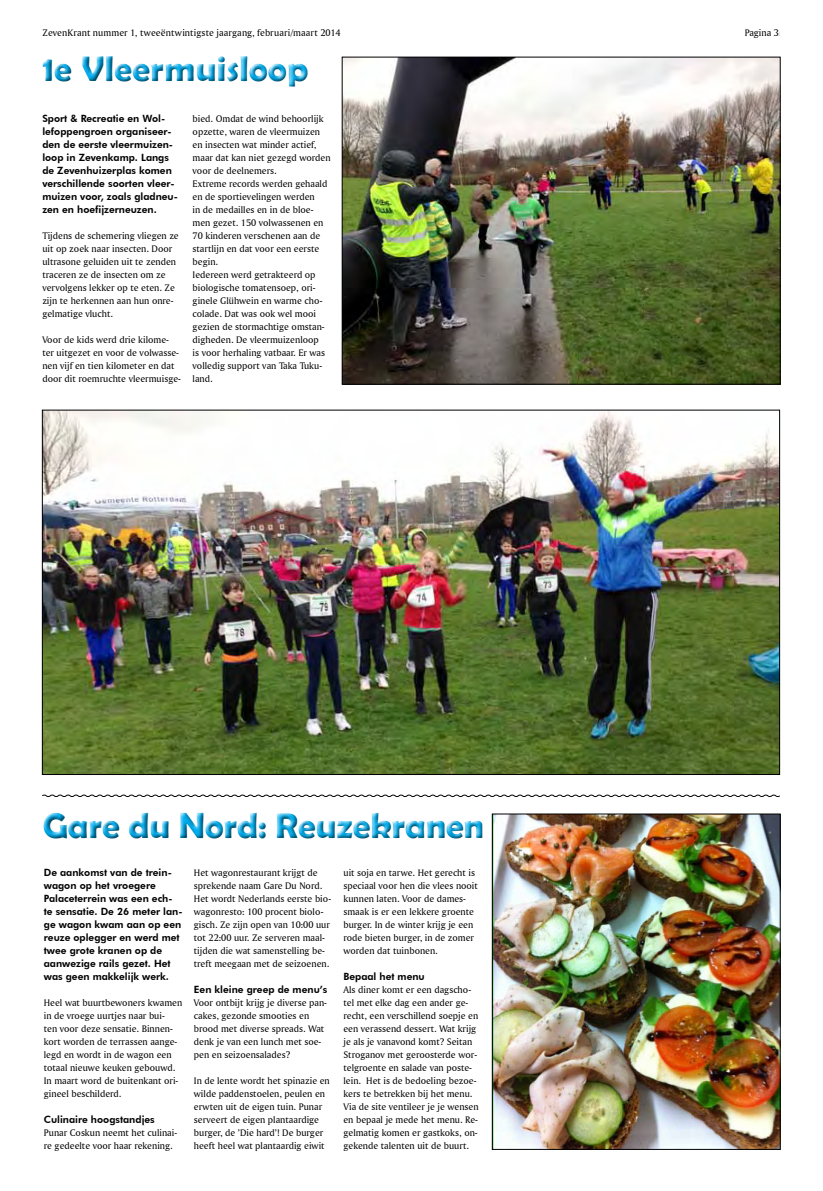
<style>
.page{position:relative;width:823px;height:1191px;background:#fff}
.page>*{position:absolute;margin:0;border:0;box-sizing:border-box;transform-origin:0 0}
.t1{font:700 36px "Berlin Sans FB Demi";letter-spacing:-.01em;color:#00aeef}
.t2{font:10px/13px "Amerigo BT Roman A";color:#000}
.t3{font:800 10px/13px "Futura BT";color:#000}
</style>
<div class="page">
<svg style="left:43px;top:56px;width:265px;height:31px"></svg>
<img style="left:44px;top:412px;width:733px;height:360px">
<img style="left:344px;top:59px;width:433px;height:323px">
<div style="left:342px;top:57px;width:437px;height:327px;border:1px solid #000"></div>
<svg style="left:45px;top:813px;width:438px;height:26px"></svg>
<img style="left:494px;top:816px;width:283px;height:331px">
<div style="left:492px;top:814px;width:287px;height:335px;border:1px solid #000"></div>
<svg style="left:42px;top:794px;width:738px;height:3px"></svg>
<p class="t2" style="left:43px;top:26px;width:299px">ZevenKrant nummer 1, tweeëntwintigste jaargang, februari/maart 2014</p>
<p class="t2" style="left:744px;top:26px;width:36px">Pagina 3</p>
<p class="t2" style="left:752px;top:26px;width:28px">Pagina</p>
<h1 class="t1" style="left:42px;top:48px;width:268px">1e Vleermuisloop</h1>
<p class="t2" style="left:192px;top:112px;width:139px">bied. Omdat de wind behoorlijk opzette, waren de vleermuizen en insecten wat minder actief, maar dat kan niet gezegd worden voor de deelnemers.<br>Extreme records werden gehaald en de sportievelingen werden<br>in de medailles en in de bloe&shy;men gezet. 150 volwassenen en<br>70 kinderen verschenen aan de startlijn en dat voor een eerste begin.<br>Iedereen werd getrakteerd op biologische tomatensoep, ori&shy;ginele Glühwein en warme cho&shy;colade. Dat was ook wel mooi gezien de stormachtige omstan&shy;digheden. De vleermuizenloop<br>is voor herhaling vatbaar. Er was volledig support van Taka Tuku&shy;land.</p>
<p class="t3" style="left:42px;top:112px;width:137px">Sport &amp; Recreatie en Wol&shy;lefoppengroen organiseer&shy;den de eerste vleermuizen&shy;loop in Zevenkamp. Langs de Zevenhuizerplas komen verschillende soorten vleer&shy;muizen voor, zoals gladneu&shy;zen en hoefijzerneuzen.</p>
<p class="t2" style="left:42px;top:229px;width:138px">Tijdens de schemering vliegen ze uit op zoek naar insecten. Door ultrasone geluiden uit te zenden traceren ze de insecten om ze vervolgens lekker op te eten. Ze zijn te herkennen aan hun onre&shy;gelmatige vlucht.</p>
<p class="t2" style="left:42px;top:333px;width:140px">Voor de kids werd drie kilome&shy;ter uitgezet en voor de volwasse&shy;nen vijf en tien kilometer en dat door dit roemruchte vleermuisge-</p>
<h1 class="t1" style="left:42px;top:805px;width:443px">Gare du Nord: Reuzekranen</h1>
<p class="t3" style="left:44px;top:865px;width:140px">De aankomst van de trein&shy;wagon op het vroegere<br>Palaceterrein was een ech&shy;te sensatie. De 26 meter lan&shy;ge wagon kwam aan op een reuze oplegger en werd met twee grote kranen op de aanwezige rails gezet. Het was geen makkelijk werk.</p>
<p class="t2" style="left:44px;top:995px;width:140px">Heel wat buurtbewoners kwamen in de vroege uurtjes naar bui-<br>ten voor deze sensatie. Binnen&shy;kort worden de terrassen aange&shy;legd en wordt in de wagon een totaal nieuwe keuken gebouwd.<br>In maart word de buitenkant ori&shy;gineel beschilderd.</p>
<p class="t3" style="left:44px;top:1112px;width:112px">Culinaire hoogstandjes</p>
<p class="t2" style="left:44px;top:1125px;width:135px">Punar Coskun neemt het culinai&shy;re gedeelte voor haar rekening.</p>
<p class="t2" style="left:194px;top:865px;width:139px">Het wagonrestaurant krijgt de sprekende naam Gare Du Nord.<br>Het wordt Nederlands eerste bio&shy;wagonresto: 100 procent biolo&shy;gisch. Ze zijn open van 10:00 uur tot 22:00 uur. Ze serveren maal&shy;tijden die wat samenstelling be&shy;treft meegaan met de seizoenen.</p>
<p class="t3" style="left:194px;top:982px;width:135px">Een kleine greep de menu’s</p>
<p class="t2" style="left:194px;top:995px;width:134px">Voor ontbijt krijg je diverse pan&shy;cakes, gezonde smooties en brood met diverse spreads. Wat denk je van een lunch met soe&shy;pen en seizoensalades?</p>
<p class="t2" style="left:194px;top:1073px;width:137px">In de lente wordt het spinazie en wilde paddenstoelen, peulen en erwten uit de eigen tuin. Punar serveert de eigen plantaardige burger, de ’Die hard’! De burger heeft heel wat plantaardig eiwit</p>
<p class="t2" style="left:343px;top:865px;width:136px">uit soja en tarwe. Het gerecht is speciaal voor hen die vlees nooit kunnen laten. Voor de dames&shy;smaak is er een lekkere groente burger. In de winter krijg je een rode bieten burger, in de zomer worden dat tuinbonen.</p>
<p class="t3" style="left:343px;top:969px;width:83px">Bepaal het menu</p>
<p class="t2" style="left:343px;top:982px;width:137px">Als diner komt er een dagscho&shy;tel met elke dag een ander ge&shy;recht, een verschillend soepje en een verassend dessert. Wat krijg je als je vanavond komt? Seitan<br>Stroganov met geroosterde wor&shy;telgroente en salade van poste&shy;lein. Het is de bedoeling bezoe&shy;kers te betrekken bij het menu.<br>Via de site ventileer je je wensen en bepaal je mede het menu. Re&shy;gelmatig komen er gastkoks, on&shy;gekende talenten uit de buurt.</p>
</div>
